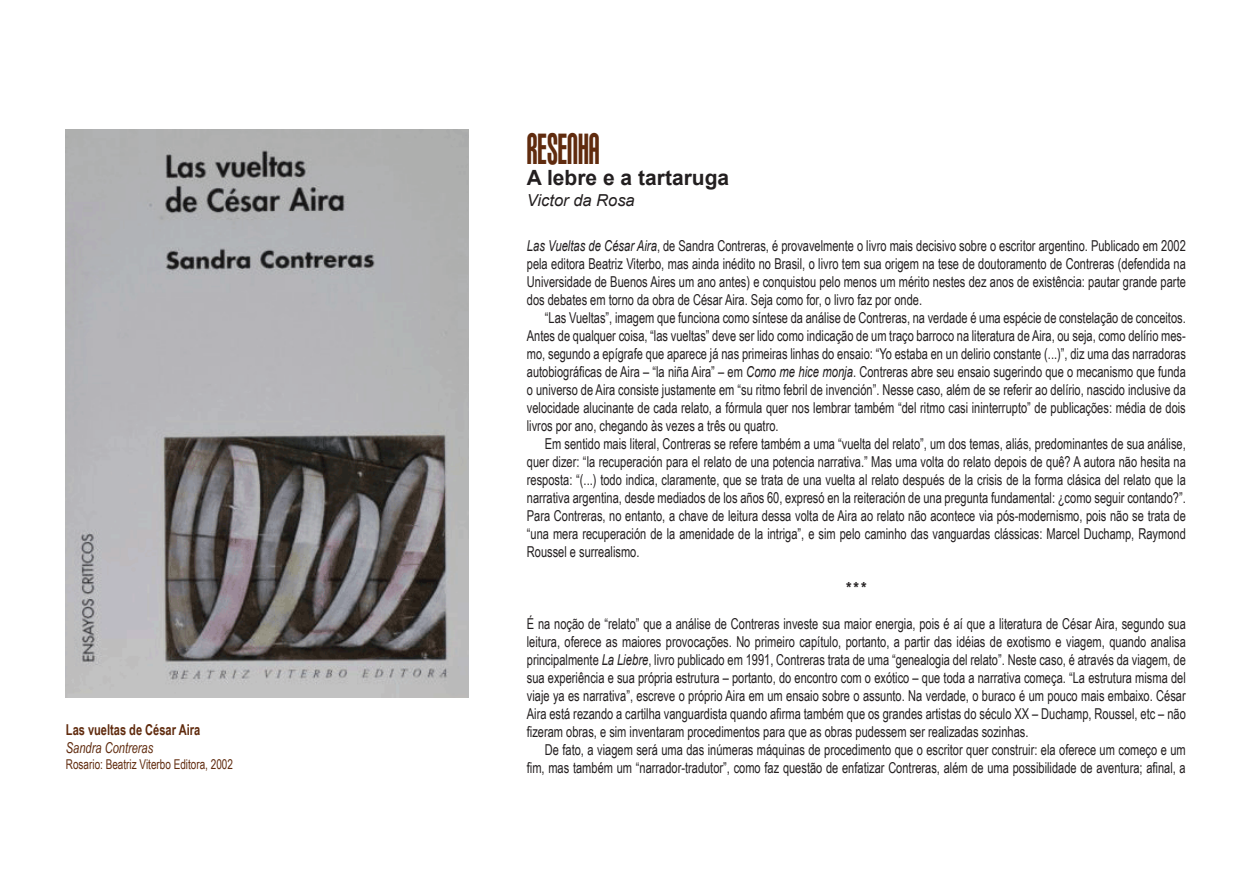
<style>
.page{position:relative;width:1259px;height:893px;background:#fff}
.page>*{position:absolute;margin:0;border:0;box-sizing:border-box;transform-origin:0 0}
.t1{font:52.5px "Carbon Block";color:#602b0e;scale:.5 1}
.t2{font:700 21px "Arial";color:#231f20}
.t3{font:italic 16.5px "Arial";color:#231f20}
.t4{font:15px/18px "Arial Narrow";color:#231f20;text-align:justify;scale:.9 1}
.t5{font:700 15px "Arial Narrow";color:#602b0e;scale:.9 1}
.t6{font:italic 15px "Arial Narrow";color:#602b0e;scale:.9 1}
.t7{font:900 15px "Arial";color:#231f20;scale:.9 1}
.t8{font:13.5px "Arial Narrow";color:#602b0e;scale:.9 1}
.s1{font-family:"Arial";font-style:italic}
</style>
<div class="page">
<img style="left:66px;top:129px;width:403px;height:569px">
<p class="t5" style="left:66px;top:718px;width:151px">Las vueltas de César Aira</p>
<p class="t6" style="left:66px;top:737px;width:99px">Sandra Contreras</p>
<p class="t8" style="left:66px;top:754px;width:187px">Rosario: Beatriz Viterbo Editora, 2002</p>
<h1 class="t1" style="left:527px;top:123px;width:147px">RESENHA</h1>
<h2 class="t2" style="left:527px;top:163px;width:204px">A lebre e a tartaruga</h2>
<p class="t3" style="left:527px;top:189px;width:109px">Victor da Rosa</p>
<p class="t4" style="left:527px;top:236px;width:734px"><span class="s1">Las Vueltas de César Aira</span>, de Sandra Contreras, é provavelmente o livro mais decisivo sobre o escritor argentino. Publicado em 2002 pela editora Beatriz Viterbo, mas ainda inédito no Brasil, o livro tem sua origem na tese de doutoramento de Contreras (defendida na Universidade de Buenos Aires um ano antes) e conquistou pelo menos um mérito nestes dez anos de existência: pautar grande parte dos debates em torno da obra de César Aira. Seja como for, o livro faz por onde.</p>
<p class="t4" style="left:527px;top:308px;width:734px;text-indent:18px">“Las Vueltas”, imagem que funciona como síntese da análise de Contreras, na verdade é uma espécie de constelação de conceitos.<br>Antes de qualquer coisa, “las vueltas” deve ser lido como indicação de um traço barroco na literatura de Aira, ou seja, como delírio mes&shy;mo, segundo a epígrafe que aparece já nas primeiras linhas do ensaio: “Yo estaba en un delirio constante (...)”, diz uma das narradoras autobiográficas de Aira – “la niña Aira” – em <span class="s1">Como me hice monja</span>. Contreras abre seu ensaio sugerindo que o mecanismo que funda o universo de Aira consiste justamente em “su ritmo febril de invención”. Nesse caso, além de se referir ao delírio, nascido inclusive da velocidade alucinante de cada relato, a fórmula quer nos lembrar também “del ritmo casi ininterrupto” de publicações: média de dois livros por ano, chegando às vezes a três ou quatro.</p>
<p class="t4" style="left:527px;top:434px;width:734px;text-indent:18px">Em sentido mais literal, Contreras se refere também a uma “vuelta del relato”, um dos temas, aliás, predominantes de sua análise, quer dizer: “la recuperación para el relato de una potencia narrativa.” Mas uma volta do relato depois de quê? A autora não hesita na resposta: “(...) todo indica, claramente, que se trata de una vuelta al relato después de la crisis de la forma clásica del relato que la narrativa argentina, desde mediados de los años 60, expresó en la reiteración de una pregunta fundamental: ¿como seguir contando?”.<br>Para Contreras, no entanto, a chave de leitura dessa volta de Aira ao relato não acontece via pós-modernismo, pois não se trata de “una mera recuperación de la amenidade de la intriga”, e sim pelo caminho das vanguardas clássicas: Marcel Duchamp, Raymond Roussel e surrealismo.</p>
<p class="t7" style="left:845px;top:576px;width:27px">***</p>
<p class="t4" style="left:527px;top:614px;width:734px">É na noção de “relato” que a análise de Contreras investe sua maior energia, pois é aí que a literatura de César Aira, segundo sua leitura, oferece as maiores provocações. No primeiro capítulo, portanto, a partir das idéias de exotismo e viagem, quando analisa principalmente <span class="s1">La Liebre</span>, livro publicado em 1991, Contreras trata de uma “genealogia del relato”. Neste caso, é através da viagem, de sua experiência e sua própria estrutura – portanto, do encontro com o exótico – que toda a narrativa começa. “La estrutura misma del viaje ya es narrativa”, escreve o próprio Aira em um ensaio sobre o assunto. Na verdade, o buraco é um pouco mais embaixo. César Aira está rezando a cartilha vanguardista quando afirma também que os grandes artistas do século XX – Duchamp, Roussel, etc – não fizeram obras, e sim inventaram procedimentos para que as obras pudessem ser realizadas sozinhas.</p>
<p class="t4" style="left:527px;top:740px;width:733px;text-align:right">De fato, a viagem será uma das inúmeras máquinas de procedimento que o escritor quer construir: ela oferece um começo e um fim, mas também um “narrador-tradutor”, como faz questão de enfatizar Contreras, além de uma possibilidade de aventura; afinal, a</p>
</div>
